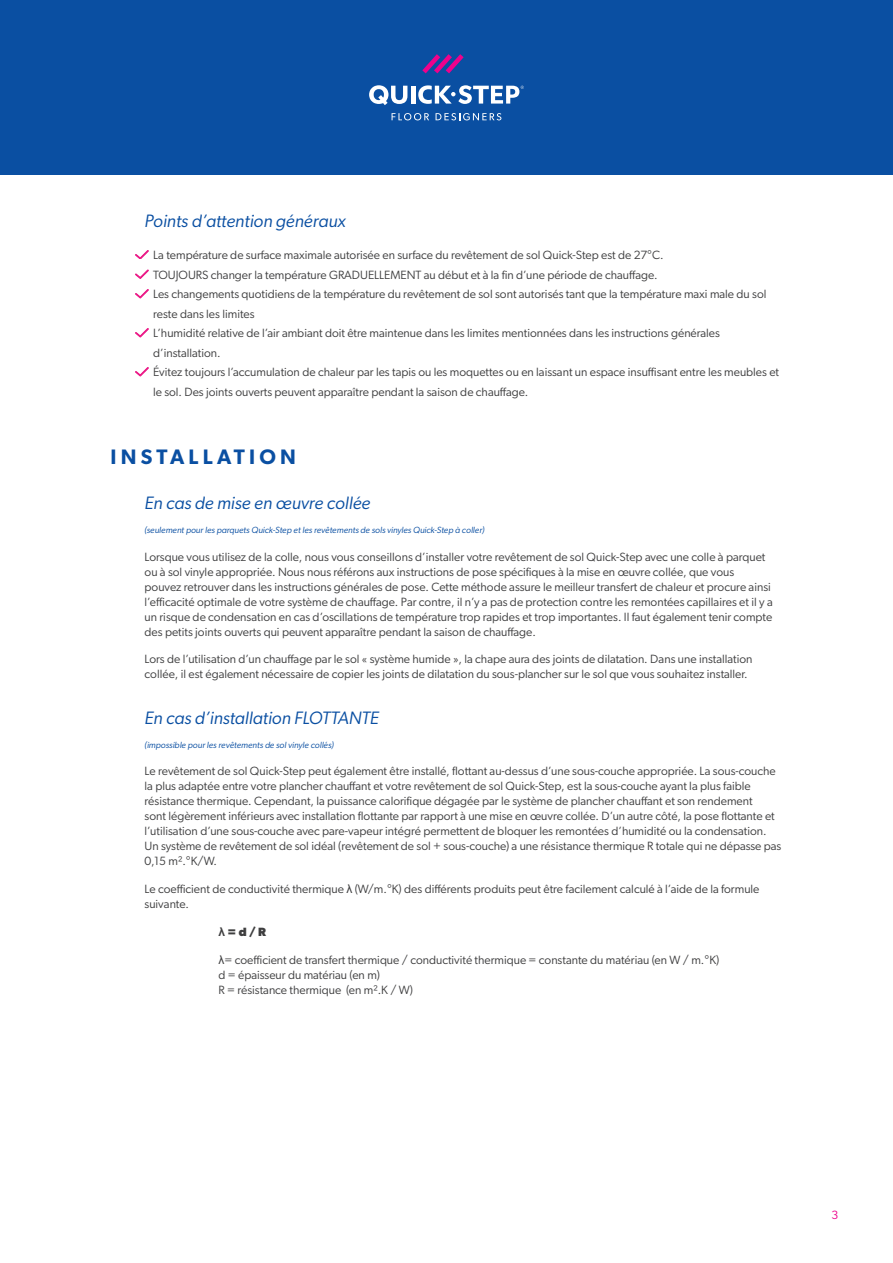
<style>
.page{position:relative;width:893px;height:1263px;background:#fff}
.page>*{position:absolute;margin:0;border:0;box-sizing:border-box;transform-origin:0 0}
.t1{font:600 21px "Gibson";letter-spacing:.2em;color:#0a4fa2}
.t2{font:italic 18px "Gibson";color:#0a4fa2}
.t3{font:12px/15px "Gibson";color:#3e3e3f}
.t4{font:700 12px "Gibson";color:#3e3e3f}
.t5{font:12px "Gibson";color:#ed028c}
.t6{font:italic 9px "Gibson";color:#0a4fa2}
.s1{font-family:"Arial"}
</style>
<div class="page">
<div style="left:0;top:0;width:893px;height:174px;background:#0a4fa2"></div>
<svg style="left:392px;top:113px;width:37px;height:7px"></svg>
<svg style="left:436px;top:113px;width:65px;height:7px"></svg>
<svg style="left:422px;top:54px;width:42px;height:19px"></svg>
<svg style="left:369px;top:85px;width:38px;height:20px"></svg>
<hr style="left:411px;top:86px;width:4px;height:18px;background:#fff">
<svg style="left:418px;top:85px;width:106px;height:19px"></svg>
<svg style="left:135px;top:250px;width:14px;height:9px"></svg>
<svg style="left:135px;top:270px;width:14px;height:8px"></svg>
<svg style="left:135px;top:289px;width:14px;height:9px"></svg>
<svg style="left:135px;top:328px;width:14px;height:9px"></svg>
<svg style="left:135px;top:367px;width:14px;height:9px"></svg>
<h2 class="t2" style="left:145px;top:210px;width:203px">Points d’attention généraux</h2>
<p class="t3" style="left:153px;top:245px;width:628px;line-height:19.5px">La température de surface maximale autorisée en surface du revêtement de sol Quick-Step est de 27°C.<br>TOUJOURS changer la température GRADUELLEMENT au début et à la fin d’une période de chauffage.<br>Les changements quotidiens de la température du revêtement de sol sont autorisés tant que la température maxi male du sol reste dans les limites<br>L’humidité relative de l’air ambiant doit être maintenue dans les limites mentionnées dans les instructions générales d’installation.<br>Évitez toujours l’accumulation de chaleur par les tapis ou les moquettes ou en laissant un espace insuffisant entre les meubles et le sol. Des joints ouverts peuvent apparaître pendant la saison de chauffage.</p>
<h1 class="t1" style="left:111px;top:444px;width:187px">INSTALLATION</h1>
<h2 class="t2" style="left:145px;top:492px;width:227px">En cas de mise en œuvre collée</h2>
<p class="t6" style="left:145px;top:524px;width:341px">(seulement pour les parquets Quick-Step et les revêtements de sols vinyles Quick-Step à coller)</p>
<p class="t3" style="left:145px;top:549px;width:630px">Lorsque vous utilisez de la colle, nous vous conseillons d’installer votre revêtement de sol Quick-Step avec une colle à parquet ou à sol vinyle appropriée. Nous nous référons aux instructions de pose spécifiques à la mise en œuvre collée, que vous pouvez retrouver dans les instructions générales de pose. Cette méthode assure le meilleur transfert de chaleur et procure ainsi l’efficacité optimale de votre système de chauffage. Par contre, il n’y a pas de protection contre les remontées capillaires et il y a un risque de condensation en cas d’oscillations de température trop rapides et trop importantes. Il faut également tenir compte des petits joints ouverts qui peuvent apparaître pendant la saison de chauffage.</p>
<p class="t3" style="left:145px;top:651px;width:609px">Lors de l’utilisation d’un chauffage par le sol « système humide », la chape aura des joints de dilatation. Dans une installation collée, il est également nécessaire de copier les joints de dilatation du sous-plancher sur le sol que vous souhaitez installer.</p>
<h2 class="t2" style="left:145px;top:707px;width:236px">En cas d’installation FLOTTANTE</h2>
<p class="t6" style="left:145px;top:739px;width:191px">(impossible pour les revêtements de sol vinyle collés)</p>
<p class="t3" style="left:145px;top:763px;width:638px">Le revêtement de sol Quick-Step peut également être installé, flottant au-dessus d’une sous-couche appropriée. La sous-couche la plus adaptée entre votre plancher chauffant et votre revêtement de sol Quick-Step, est la sous-couche ayant la plus faible résistance thermique. Cependant, la puissance calorifique dégagée par le système de plancher chauffant et son rendement<br>sont légèrement inférieurs avec installation flottante par rapport à une mise en œuvre collée. D’un autre côté, la pose flottante et l’utilisation d’une sous-couche avec pare-vapeur intégré permettent de bloquer les remontées d’humidité ou la condensation.<br>Un système de revêtement de sol idéal (revêtement de sol + sous-couche) a une résistance thermique R totale qui ne dépasse pas 0,15 m².°K/W.</p>
<p class="t3" style="left:145px;top:881px;width:616px">Le coefficient de conductivité thermique <span class="s1">λ</span> (W/m.°K) des différents produits peut être facilement calculé à l’aide de la formule suivante.</p>
<p class="t4" style="left:219px;top:924px;width:49px"><span class="s1">λ</span> = d / R</p>
<p class="t3" style="left:219px;top:952px;width:502px"><span class="s1">λ</span>= coefficient de transfert thermique / conductivité thermique = constante du matériau (en W / m.°K) d = épaisseur du matériau (en m)<br>R = résistance thermique (en m².K / W)</p>
<p class="t5" style="left:831px;top:1207px;width:8px">3</p>
</div>
